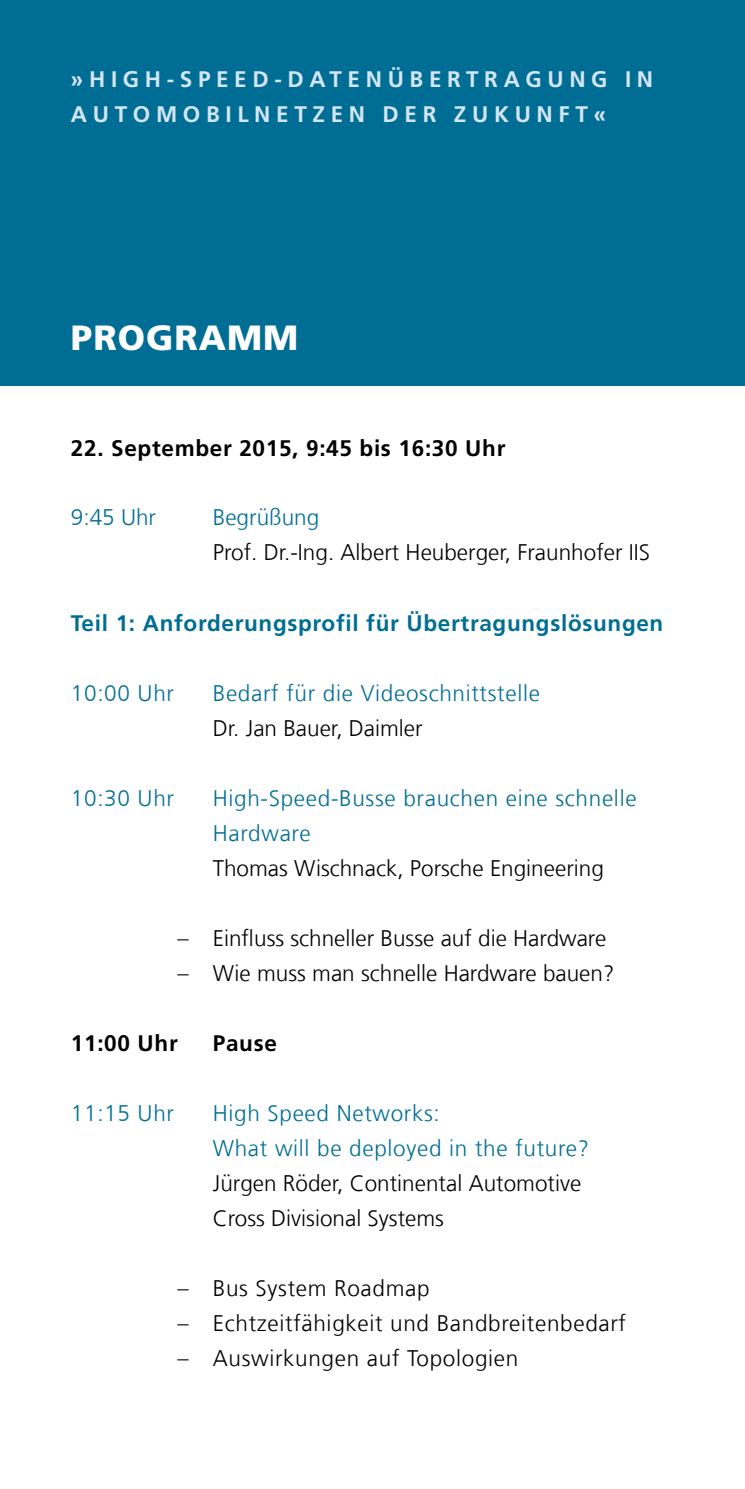
<style>
.page{position:relative;width:745px;height:1489px;background:#fff}
.page>*{position:absolute;margin:0;border:0;box-sizing:border-box;transform-origin:0 0}
.t1{font:900 35px "Frutiger LT Com";letter-spacing:.03em;color:#fff}
.t2{font:300 22.5px/35px "Frutiger LT Com";color:#000}
.t3{font:300 22.5px/35px "Frutiger LT Com";letter-spacing:.03em;color:#006e94}
.t4{font:300 22.5px "Frutiger LT Com";letter-spacing:.03em;color:#000}
.t5{font:700 22.5px/35px "Frutiger LT Com";letter-spacing:.25em;color:#d4e6f7}
.t6{font:700 22.5px "Frutiger LT Com";letter-spacing:.03em;color:#006e94}
.t7{font:700 22.5px "Frutiger LT Com";letter-spacing:.03em;color:#000}
.t8{font:300 22.5px "Frutiger LT Com";color:#006e94}
</style>
<div class="page">
<div style="left:0;top:0;width:744px;height:385px;background:#006e94"></div>
<p class="t5" style="left:71px;top:62px;width:583px">»HIGH-SPEED-DATENÜBERTRAGUNG IN<br>AUTOMOBILNETZEN DER ZUKUNFT«</p>
<h1 class="t1" style="left:71px;top:317px;width:229px">PROGRAMM</h1>
<p class="t7" style="left:71px;top:434px;width:435px">22. September 2015, 9:45 bis 16:30 Uhr</p>
<p class="t3" style="left:71px;top:500px;width:87px">9:45 Uhr</p>
<p class="t8" style="left:213px;top:504px;width:108px">Begrüßung</p>
<p class="t2" style="left:213px;top:535px;width:438px">Prof. Dr.-Ing. Albert Heuberger, Fraunhofer IIS</p>
<p class="t6" style="left:71px;top:609px;width:593px">Teil 1: Anforderungsprofil für Übertragungslösungen</p>
<p class="t3" style="left:71px;top:675px;width:104px">10:00 Uhr</p>
<p class="t3" style="left:213px;top:675px;width:328px">Bedarf für die Videoschnittstelle</p>
<p class="t2" style="left:213px;top:710px;width:211px">Dr. Jan Bauer, Daimler</p>
<p class="t3" style="left:71px;top:780px;width:104px">10:30 Uhr</p>
<p class="t3" style="left:213px;top:780px;width:425px">High-Speed-Busse brauchen eine schnelle<br>Hardware</p>
<p class="t2" style="left:213px;top:850px;width:392px">Thomas Wischnack, Porsche Engineering</p>
<p class="t2" style="left:177px;top:920px;width:430px">– Einfluss schneller Busse auf die Hardware</p>
<p class="t2" style="left:177px;top:955px;width:438px">– Wie muss man schnelle Hardware bauen?</p>
<p class="t7" style="left:71px;top:1029px;width:108px">11:00 Uhr</p>
<p class="t7" style="left:213px;top:1029px;width:65px">Pause</p>
<p class="t3" style="left:71px;top:1095px;width:104px">11:15 Uhr</p>
<p class="t3" style="left:213px;top:1095px;width:377px">High Speed Networks:<br>What will be deployed in the future?</p>
<p class="t2" style="left:213px;top:1165px;width:370px">Jürgen Röder, Continental Automotive<br>Cross Divisional Systems</p>
<p class="t4" style="left:177px;top:1274px;width:253px">– Bus System Roadmap</p>
<p class="t4" style="left:177px;top:1309px;width:450px">– Echtzeitfähigkeit und Bandbreitenbedarf</p>
<p class="t4" style="left:177px;top:1344px;width:342px">– Auswirkungen auf Topologien</p>
</div>
